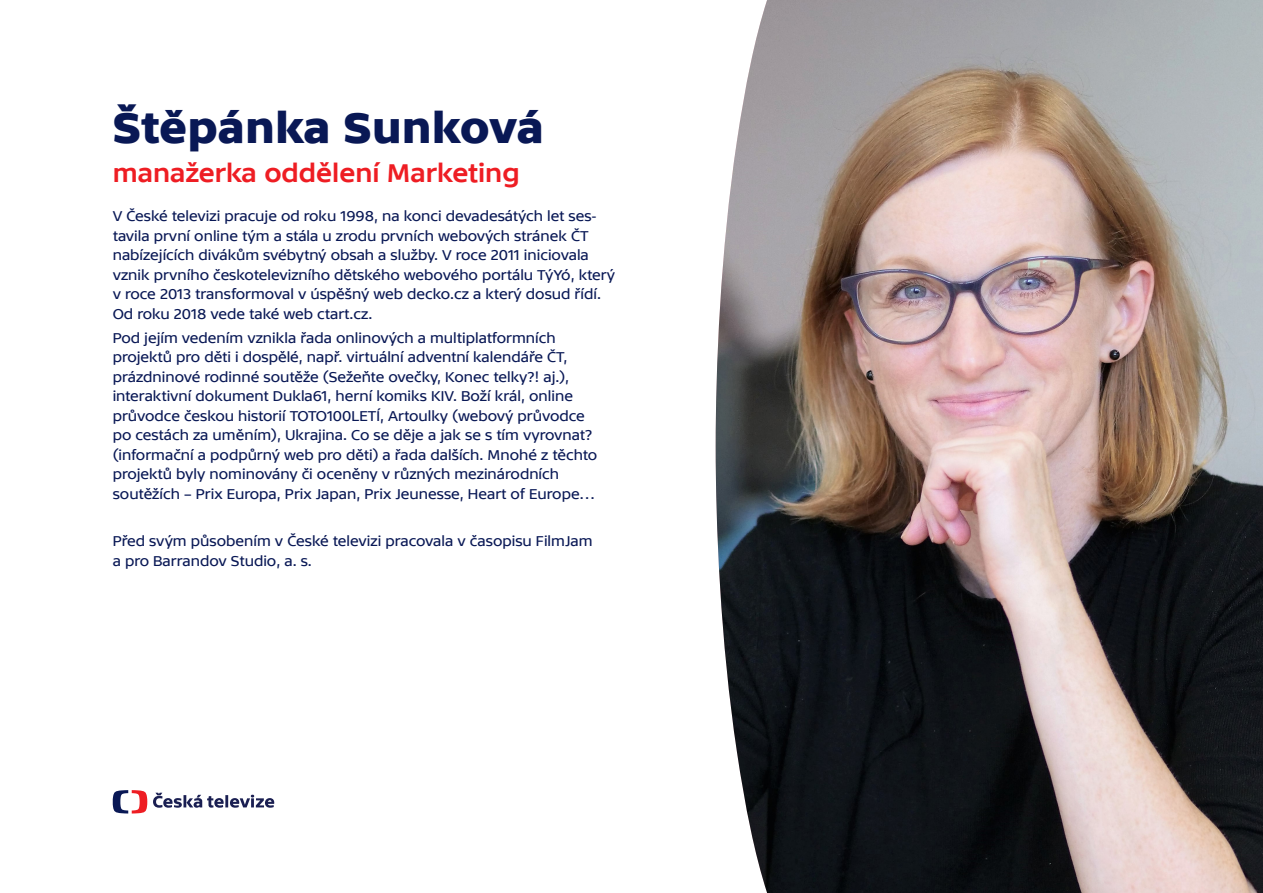
<style>
.page{position:relative;width:1263px;height:893px;background:#fff}
.page>*{position:absolute;margin:0;border:0;box-sizing:border-box;transform-origin:0 0}
.t1{font:45px "TV Sans Print Hea";letter-spacing:-.005em;color:#091855}
.t2{font:27px "TV Sans Print Med";color:#ee1d23}
.t3{font:15px/19.5px "TV Sans Print";color:#091855}
</style>
<div class="page">
<svg style="left:113px;top:790px;width:34px;height:23px"></svg>
<svg style="left:153px;top:793px;width:122px;height:15px"></svg>
<img style="left:716px;top:0;width:547px;height:893px">
<p class="t1" style="left:113px;top:101px;width:433px">Štěpánka Sunková</p>
<p class="t2" style="left:113px;top:157px;width:409px">manažerka oddělení Marketing</p>
<p class="t3" style="left:113px;top:206px;width:504px">V České televizi pracuje od roku 1998, na konci devadesátých let ses&shy;tavila první online tým a stála u zrodu prvních webových stránek ČT nabízejících divákům svébytný obsah a služby. V roce 2011 iniciovala vznik prvního českotelevizního dětského webového portálu TýYó, který v roce 2013 transformoval v úspěšný web decko.cz a který dosud řídí.<br>Od roku 2018 vede také web ctart.cz.</p>
<p class="t3" style="left:113px;top:328px;width:486px">Pod jejím vedením vznikla řada onlinových a multiplatformních projektů pro děti i dospělé, např. virtuální adventní kalendáře ČT, prázdninové rodinné soutěže (Sežeňte ovečky, Konec telky?! aj.), interaktivní dokument Dukla61, herní komiks KIV. Boží král, online průvodce českou historií TOTO100LETÍ, Artoulky (webový průvodce po cestách za uměním), Ukrajina. Co se děje a jak se s tím vyrovnat? (informační a podpůrný web pro děti) a řada dalších. Mnohé z těchto projektů byly nominovány či oceněny v různých mezinárodních soutěžích – Prix Europa, Prix Japan, Prix Jeunesse, Heart of Europe…</p>
<p class="t3" style="left:113px;top:531px;width:481px">Před svým působením v České televizi pracovala v časopisu FilmJam a pro Barrandov Studio, a. s.</p>
</div>
